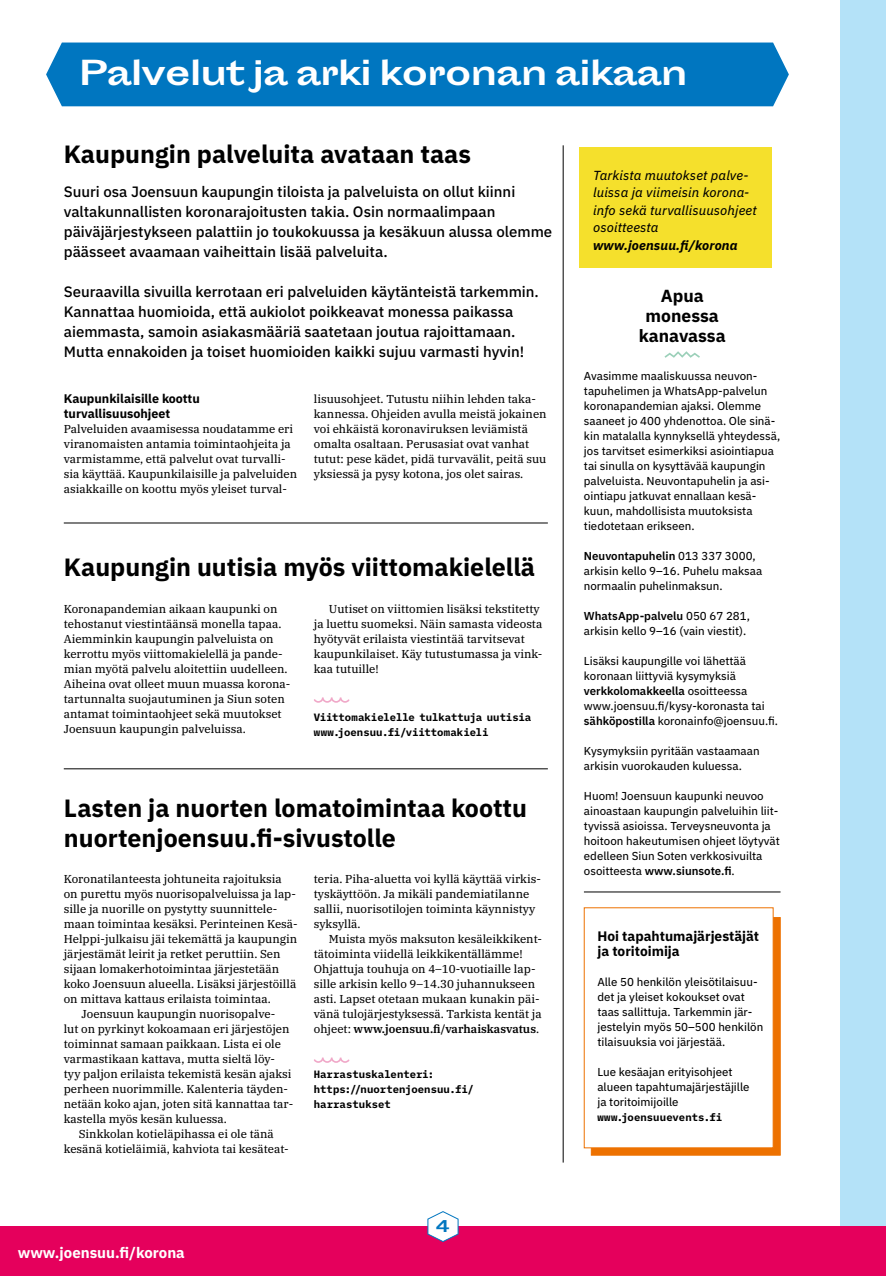
<style>
.page{position:relative;width:886px;height:1276px;background:#b4e2f8}
.page>*{position:absolute;margin:0;border:0;box-sizing:border-box;transform-origin:0 0}
.t1{font:700 32.5px "Sporting Grotesque";letter-spacing:-.02em;color:#fff}
.t2{font:700 25px/30px "IBM Plex Sans";color:#000}
.t3{font:700 17.5px/20px "IBM Plex Sans";color:#000;text-align:center}
.t4{font:700 15.38px "Sporting Grotesque";color:#0076c0}
.t5{font:500 15px/20px "IBM Plex Sans";color:#000}
.t6{font:700 15px "IBM Plex Sans";color:#fff}
.t7{font:700 13.75px/15px "IBM Plex Sans";color:#000}
.t8{font:italic 13.12px/17.5px "IBM Plex Sans Text";letter-spacing:.01em;color:#000}
.t9{font:italic 700 13.12px "IBM Plex Sans";letter-spacing:.01em;color:#000}
.t10{font:700 12.5px/15px "IBM Plex Sans";color:#000}
.t11{font:11.5px/15px "IBM Plex Serif Text";color:#000}
.t12{font:11.5px/15px "IBM Plex Sans Text";color:#000}
.t13{font:600 11.5px "IBM Plex Sans";color:#000}
.t14{font:600 11.5px "IBM Plex Serif";color:#000}
.t15{font:700 10.62px/15px "IBM Plex Mono";color:#000}
.s1{font-family:"IBM Plex Serif Text";font-weight:400}
.s2{font-family:"IBM Plex Sans Text";font-weight:400}
.s3{font-family:"IBM Plex Sans";font-weight:600}
</style>
<div class="page">
<div style="left:0;top:0;width:839px;height:1227px;background:#fff"></div>
<div style="left:46px;top:43px;width:743px;height:63px;background:#0076c0"></div>
<div style="left:0;top:1226px;width:886px;height:50px;background:#e5005c"></div>
<div style="left:579px;top:148px;width:192px;height:120px;background:#f5e02c"></div>
<hr style="left:563px;top:145px;width:1px;height:1017px;background:#000">
<svg style="left:664px;top:351px;width:36px;height:7px"></svg>
<hr style="left:64px;top:523px;width:484px;height:1px;background:#000">
<hr style="left:64px;top:768px;width:484px;height:1px;background:#000">
<hr style="left:584px;top:891px;width:196px;height:1px;background:#000">
<svg style="left:314px;top:697px;width:35px;height:6px"></svg>
<svg style="left:314px;top:1057px;width:35px;height:6px"></svg>
<div style="left:591px;top:917px;width:189px;height:238px;background:#ed7100"></div>
<div style="left:584px;top:907px;width:189px;height:241px;background:#fff"></div>
<svg style="left:427px;top:1211px;width:31px;height:31px"></svg>
<h1 class="t1" style="left:79px;top:55px;width:610px">Palvelut ja arki koronan aikaan</h1>
<h2 class="t2" style="left:64px;top:137px;width:409px">Kaupungin palveluita avataan taas</h2>
<p class="t5" style="left:64px;top:181px;width:490px">Suuri osa Joensuun kaupungin tiloista ja palveluista on ollut kiinni valtakunnallisten koronarajoitusten takia. Osin normaalimpaan päiväjärjestykseen palattiin jo toukokuussa ja kesäkuun alussa olemme päässeet avaamaan vaiheittain lisää palveluita.</p>
<p class="t5" style="left:64px;top:281px;width:477px">Seuraavilla sivuilla kerrotaan eri palveluiden käytänteistä tarkemmin.<br>Kannattaa huomioida, että aukiolot poikkeavat monessa paikassa aiemmasta, samoin asiakasmääriä saatetaan joutua rajoittamaan.<br>Mutta ennakoiden ja toiset huomioiden kaikki sujuu varmasti hyvin!</p>
<p class="t10" style="left:64px;top:390px;width:138px">Kaupunkilaisille koottu turvallisuusohjeet</p>
<p class="t11" style="left:64px;top:420px;width:235px">Palveluiden avaamisessa noudatamme eri viranomaisten antamia toimintaohjeita ja varmistamme, että palvelut ovat turvalli&shy;sia käyttää. Kaupunkilaisille ja palveluiden asiakkaille on koottu myös yleiset turval-</p>
<p class="t11" style="left:314px;top:390px;width:234px">lisuusohjeet. Tutustu niihin lehden taka&shy;kannessa. Ohjeiden avulla meistä jokainen voi ehkäistä koronaviruksen leviämistä omalta osaltaan. Perusasiat ovat vanhat tutut: pese kädet, pidä turvavälit, peitä suu yksiessä ja pysy kotona, jos olet sairas.</p>
<h2 class="t2" style="left:64px;top:550px;width:473px">Kaupungin uutisia myös viittomakielellä</h2>
<p class="t11" style="left:64px;top:600px;width:228px">Koronapandemian aikaan kaupunki on tehostanut viestintäänsä monella tapaa.<br>Aiemminkin kaupungin palveluista on kerrottu myös viittomakielellä ja pande&shy;mian myötä palvelu aloitettiin uudelleen.<br>Aiheina ovat olleet muun muassa korona&shy;tartunnalta suojautuminen ja Siun soten antamat toimintaohjeet sekä muutokset Joensuun kaupungin palveluissa.</p>
<p class="t11" style="left:314px;top:600px;width:230px;text-indent:15px">Uutiset on viittomien lisäksi tekstitetty ja luettu suomeksi. Näin samasta videosta hyötyvät erilaista viestintää tarvitsevat kaupunkilaiset. Käy tutustumassa ja vink&shy;kaa tutuille!</p>
<p class="t15" style="left:314px;top:709px;width:219px">Viittomakielelle tulkattuja uutisia www.joensuu.fi/viittomakieli</p>
<h2 class="t2" style="left:64px;top:791px;width:464px">Lasten ja nuorten lomatoimintaa koottu nuortenjoensuu.fi-sivustolle</h2>
<p class="t11" style="left:64px;top:870px;width:220px">Koronatilanteesta johtuneita rajoituksia</p>
<p class="t11" style="left:64px;top:885px;width:234px">on purettu myös nuorisopalveluissa ja lap-</p>
<p class="t11" style="left:64px;top:900px;width:215px">sille ja nuorille on pystytty suunnittele-</p>
<p class="t11" style="left:64px;top:915px;width:235px">maan toimintaa kesäksi. Perinteinen Kesä-</p>
<p class="t11" style="left:64px;top:930px;width:235px">Helppi-julkaisu jäi tekemättä ja kaupungin</p>
<p class="t11" style="left:64px;top:945px;width:218px">järjestämät leirit ja retket peruttiin. Sen</p>
<p class="t11" style="left:64px;top:960px;width:217px">sijaan lomakerhotoimintaa järjestetään</p>
<p class="t11" style="left:64px;top:975px;width:234px">koko Joensuun alueella. Lisäksi järjestöillä</p>
<p class="t11" style="left:64px;top:990px;width:208px">on mittava kattaus erilaista toimintaa.</p>
<p class="t11" style="left:81px;top:1005px;width:195px">Joensuun kaupungin nuorisopalve-</p>
<p class="t11" style="left:64px;top:1020px;width:227px">lut on pyrkinyt kokoamaan eri järjestöjen</p>
<p class="t11" style="left:64px;top:1035px;width:219px">toiminnat samaan paikkaan. Lista ei ole</p>
<p class="t11" style="left:64px;top:1050px;width:213px">varmastikaan kattava, mutta sieltä löy-</p>
<p class="t11" style="left:64px;top:1065px;width:229px">tyy paljon erilaista tekemistä kesän ajaksi</p>
<p class="t11" style="left:64px;top:1080px;width:226px">perheen nuorimmille. Kalenteria täyden-</p>
<p class="t11" style="left:64px;top:1095px;width:231px">netään koko ajan, joten sitä kannattaa tar-</p>
<p class="t11" style="left:64px;top:1110px;width:165px">kastella myös kesän kuluessa.</p>
<p class="t11" style="left:79px;top:1125px;width:197px">Sinkkolan kotieläpihassa ei ole tänä</p>
<p class="t11" style="left:64px;top:1140px;width:226px">kesänä kotieläimiä, kahviota tai kesäteat-</p>
<p class="t11" style="left:314px;top:870px;width:229px">teria. Piha-aluetta voi kyllä käyttää virkis&shy;tyskäyttöön. Ja mikäli pandemiatilanne sallii, nuorisotilojen toiminta käynnistyy syksyllä.</p>
<p class="t11" style="left:314px;top:930px;width:230px;text-indent:15px">Muista myös maksuton kesäleikkikent&shy;tätoiminta viidellä leikkikentällämme!<br>Ohjattuja touhuja on 4–10-vuotiaille lap&shy;sille arkisin kello 9–14.30 juhannukseen asti. Lapset otetaan mukaan kunakin päi&shy;vänä tulojärjestyksessä. Tarkista kentät ja</p>
<p class="t14" style="left:314px;top:1019px;width:227px"><span class="s1">ohjeet:</span> www.joensuu.fi/varhaiskasvatus<span class="s1">.</span></p>
<p class="t15" style="left:314px;top:1065px;width:161px">Harrastuskalenteri: https://nuortenjoensuu.fi/ harrastukset</p>
<h3 class="t6" style="left:18px;top:1240px;width:169px">www.joensuu.fi/korona</h3>
<h3 class="t4" style="left:436px;top:1217px;width:15px">4</h3>
<p class="t8" style="left:593px;top:165px;width:165px">Tarkista muutokset palve&shy;luissa ja viimeisin korona&shy;info sekä turvallisuusohjeet osoitteesta</p>
<p class="t9" style="left:593px;top:234px;width:146px">www.joensuu.fi/korona</p>
<h3 class="t3" style="left:639px;top:284px;width:88px">Apua monessa kanavassa</h3>
<p class="t12" style="left:584px;top:367px;width:198px">Avasimme maaliskuussa neuvon&shy;tapuhelimen ja WhatsApp-palvelun koronapandemian ajaksi. Olemme saaneet jo 400 yhdenottoa. Ole sinä&shy;kin matalalla kynnyksellä yhteydessä, jos tarvitset esimerkiksi asiointiapua tai sinulla on kysyttävää kaupungin palveluista. Neuvontapuhelin ja asi&shy;ointiapu jatkuvat ennallaan kesä&shy;kuun, mahdollisista muutoksista tiedotetaan erikseen.</p>
<p class="t13" style="left:584px;top:547px;width:173px">Neuvontapuhelin <span class="s2">013 337 3000,</span></p>
<p class="t12" style="left:584px;top:562px;width:180px">arkisin kello 9–16. Puhelu maksaa normaalin puhelinmaksun.</p>
<p class="t13" style="left:584px;top:607px;width:168px">WhatsApp-palvelu <span class="s2">050 67 281,</span></p>
<p class="t12" style="left:584px;top:622px;width:164px">arkisin kello 9–16 (vain viestit).</p>
<p class="t12" style="left:584px;top:652px;width:164px">Lisäksi kaupungille voi lähettää koronaan liittyviä kysymyksiä</p>
<p class="t13" style="left:584px;top:682px;width:165px">verkkolomakkeella <span class="s2">osoitteessa</span></p>
<p class="t12" style="left:584px;top:697px;width:196px">www.joensuu.fi/kysy-koronasta tai <span class="s3">sähköpostilla</span> koronainfo@joensuu.fi.</p>
<p class="t12" style="left:584px;top:742px;width:177px">Kysymyksiin pyritään vastaamaan arkisin vuorokauden kuluessa.</p>
<p class="t12" style="left:584px;top:787px;width:197px">Huom! Joensuun kaupunki neuvoo ainoastaan kaupungin palveluihin liit&shy;tyvissä asioissa. Terveysneuvonta ja hoitoon hakeutumisen ohjeet löytyvät edelleen Siun Soten verkkosivuilta</p>
<p class="t13" style="left:584px;top:862px;width:152px"><span class="s2">osoitteesta</span> www.siunsote.fi<span class="s2">.</span></p>
<p class="t7" style="left:597px;top:927px;width:163px">Hoi tapahtumajärjestäjät ja toritoimija</p>
<p class="t12" style="left:597px;top:973px;width:167px">Alle 50 henkilön yleisötilaisuu&shy;det ja yleiset kokoukset ovat taas sallittuja. Tarkemmin jär&shy;jestelyin myös 50–500 henkilön tilaisuuksia voi järjestää.</p>
<p class="t12" style="left:597px;top:1063px;width:154px">Lue kesäajan erityisohjeet alueen tapahtumajärjestäjille ja toritoimijoille</p>
<p class="t15" style="left:597px;top:1109px;width:126px">www.joensuuevents.fi</p>
</div>
